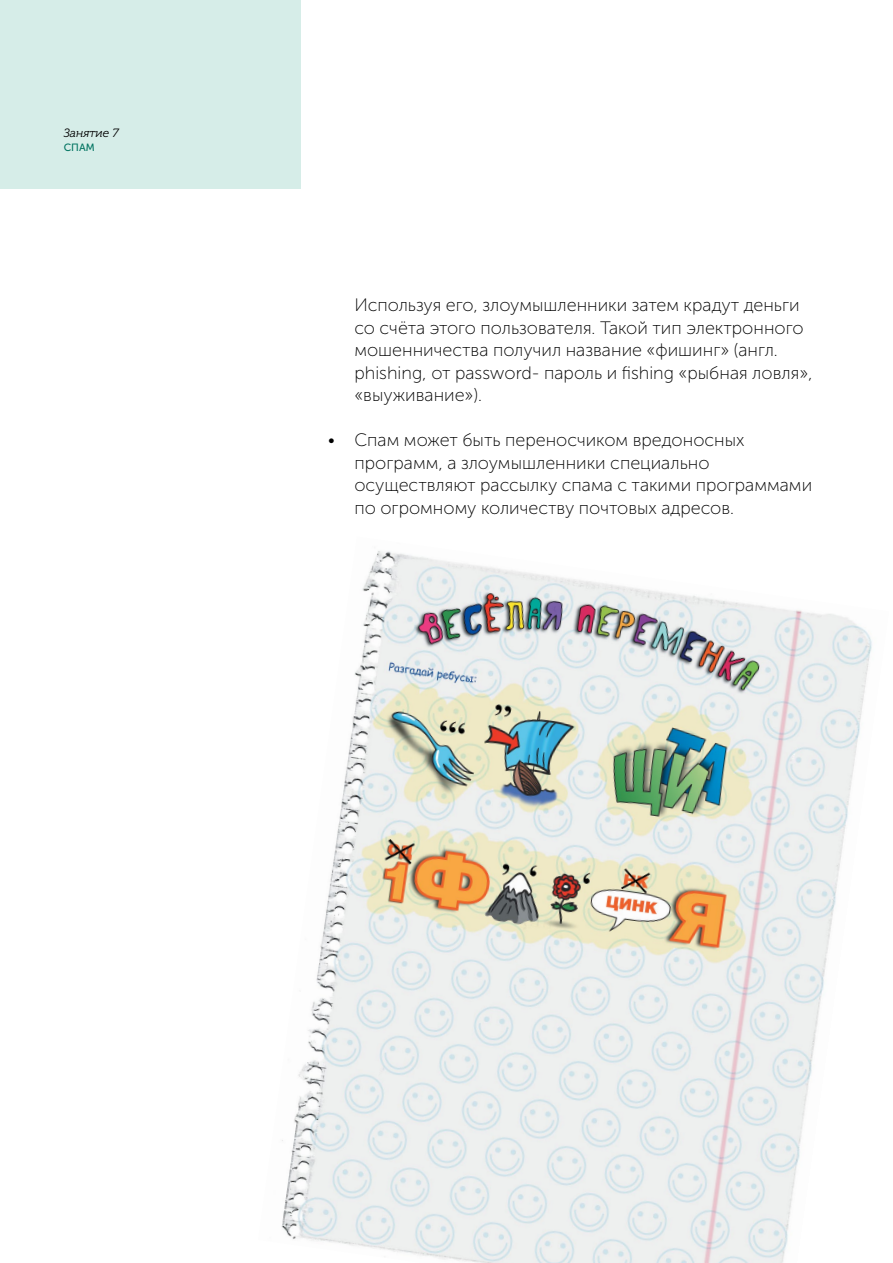
<style>
.page{position:relative;width:893px;height:1263px;background:#fff}
.page>*{position:absolute;margin:0;border:0;box-sizing:border-box;transform-origin:0 0}
.t1{font:18px/22.5px "Museo Sans Cyrl 100";color:#000}
.t2{font:italic 12px "Museo Cyrl 300";color:#000}
.t3{font:10.5px "Museo Sans Cyrl 500";color:#007360}
</style>
<div class="page">
<div style="left:0;top:0;width:300px;height:189px;background:#d6ede8"></div>
<img style="left:281px;top:551px;width:591px;height:712px">
<p class="t2" style="left:64px;top:126px;width:56px">Занятие 7</p>
<p class="t3" style="left:64px;top:142px;width:32px">СПАМ</p>
<p class="t1" style="left:354px;top:294px;width:460px">Используя его, злоумышленники затем крадут деньги со счёта этого пользователя. Такой тип электронного мошенничества получил название «фишинг» (англ. phishing, от password- пароль и fishing «рыбная ловля», «выуживание»).</p>
<p class="t1" style="left:354px;top:429px;width:459px;text-indent:-27px">• Спам может быть переносчиком вредоносных программ, а злоумышленники специально осуществляют рассылку спама с такими программами по огромному количеству почтовых адресов.</p>
</div>
